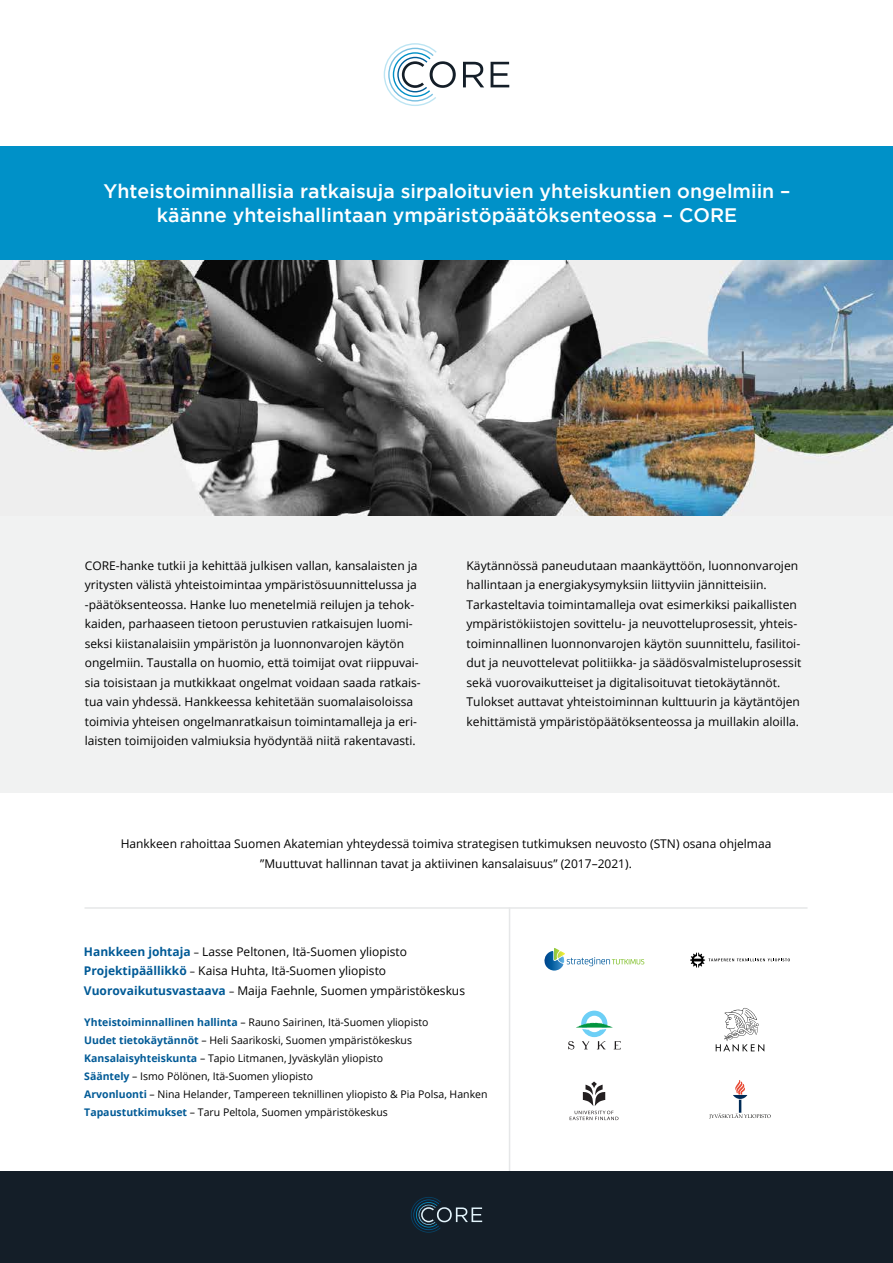
<style>
.page{position:relative;width:893px;height:1263px;background:#fff}
.page>*{position:absolute;margin:0;border:0;box-sizing:border-box;transform-origin:0 0}
.t1{font:500 19.5px/23.4px "Gotham";color:#fff;text-align:center}
.t2{font:12px/19.5px "Open Sans";color:#000}
.t3{font:10.5px/18px "Open Sans";color:#000}
.s1{font-weight:700;color:#005a96}
.s2{font-size:10.5px}
</style>
<div class="page">
<div style="left:0;top:515px;width:893px;height:277px;background:#f1f2f2"></div>
<img style="left:0;top:260px;width:893px;height:255px">
<svg style="left:384px;top:43px;width:72px;height:63px"></svg>
<svg style="left:463px;top:62px;width:21px;height:25px"></svg>
<svg style="left:491px;top:62px;width:18px;height:25px"></svg>
<div style="left:0;top:146px;width:893px;height:114px;background:#0091c8"></div>
<hr style="left:85px;top:907px;width:722px;height:2px;background:#e6e7e8">
<hr style="left:509px;top:907px;width:1px;height:268px;background:#e6e7e8">
<svg style="left:544px;top:948px;width:100px;height:22px"></svg>
<svg style="left:570px;top:1081px;width:48px;height:39px"></svg>
<svg style="left:568px;top:1011px;width:53px;height:38px"></svg>
<svg style="left:716px;top:1007px;width:48px;height:45px"></svg>
<svg style="left:690px;top:952px;width:100px;height:15px"></svg>
<svg style="left:709px;top:1080px;width:62px;height:39px"></svg>
<div style="left:0;top:1172px;width:893px;height:91px;background:#141e28"></div>
<svg style="left:411px;top:1197px;width:71px;height:36px"></svg>
<h1 class="t1" style="left:104px;top:179px;width:688px">Yhteistoiminnallisia ratkaisuja sirpaloituvien yhteiskuntien ongelmiin – käänne yhteishallintaan ympäristöpäätöksenteossa – CORE</h1>
<p class="t2" style="left:85px;top:555px;width:338px">CORE-hanke tutkii ja kehittää julkisen vallan, kansalaisten ja yritysten välistä yhteistoimintaa ympäristösuunnittelussa ja -päätöksenteossa. Hanke luo menetelmiä reilujen ja tehok&shy;kaiden, parhaaseen tietoon perustuvien ratkaisujen luomi&shy;seksi kiistanalaisiin ympäristön ja luonnonvarojen käytön ongelmiin. Taustalla on huomio, että toimijat ovat riippuvai&shy;sia toisistaan ja mutkikkaat ongelmat voidaan saada ratkais&shy;tua vain yhdessä. Hankkeessa kehitetään suomalaisoloissa toimivia yhteisen ongelmanratkaisun toimintamalleja ja eri&shy;laisten toimijoiden valmiuksia hyödyntää niitä rakentavasti.</p>
<p class="t2" style="left:466px;top:555px;width:336px">Käytännössä paneudutaan maankäyttöön, luonnonvarojen hallintaan ja energiakysymyksiin liittyviin jännitteisiin.<br>Tarkasteltavia toimintamalleja ovat esimerkiksi paikallisten ympäristökiistojen sovittelu- ja neuvotteluprosessit, yhteis&shy;toiminnallinen luonnonvarojen käytön suunnittelu, fasilitoi&shy;dut ja neuvottelevat politiikka- ja säädösvalmisteluprosessit sekä vuorovaikutteiset ja digitalisoituvat tietokäytännöt.<br>Tulokset auttavat yhteistoiminnan kulttuurin ja käytäntöjen kehittämistä ympäristöpäätöksenteossa ja muillakin aloilla.</p>
<p class="t2" style="left:121px;top:834px;width:652px;text-align:center">Hankkeen rahoittaa Suomen Akatemian yhteydessä toimiva strategisen tutkimuksen neuvosto (STN) osana ohjelmaa ”Muuttuvat hallinnan tavat ja aktiivinen kansalaisuus” (2017–2021).</p>
<p class="t2" style="left:84px;top:941px;width:383px"><span class="s1">Hankkeen johtaja</span> <span class="s2">–</span> Lasse Peltonen, Itä-Suomen yliopisto<br><span class="s1">Projektipäällikkö</span> <span class="s2">–</span> Kaisa Huhta, Itä-Suomen yliopisto<br><span class="s1">Vuorovaikutusvastaava</span> <span class="s2">–</span> Maija Faehnle, Suomen ympäristökeskus</p>
<p class="t3" style="left:84px;top:1013px;width:405px"><span class="s1">Yhteistoiminnallinen hallinta</span> – Rauno Sairinen, Itä-Suomen yliopisto<br><span class="s1">Uudet tietokäytännöt</span> – Heli Saarikoski, Suomen ympäristökeskus <span class="s1">Kansalaisyhteiskunta</span> – Tapio Litmanen, Jyväskylän yliopisto<br><span class="s1">Sääntely</span> – Ismo Pölönen, Itä-Suomen yliopisto<br><span class="s1">Arvonluonti</span> – Nina Helander, Tampereen teknillinen yliopisto &amp; Pia Polsa, Hanken <span class="s1">Tapaustutkimukset</span> – Taru Peltola, Suomen ympäristökeskus</p>
</div>
